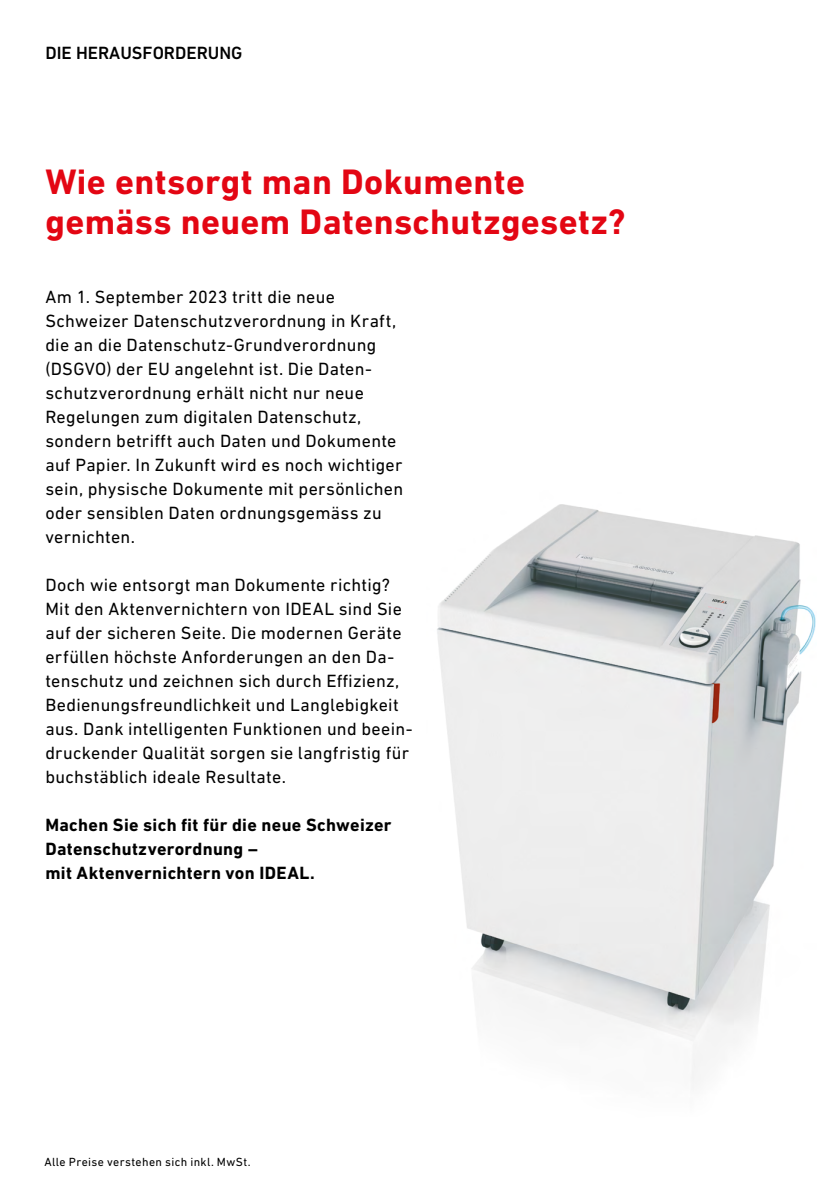
<style>
.page{position:relative;width:840px;height:1191px;background:#fff}
.page>*{position:absolute;margin:0;border:0;box-sizing:border-box;transform-origin:0 0}
._01_Headline_RD{font:700 36px "DIN Next LT Pro";letter-spacing:.01em;color:#e30613}
.Tabellentext_Regular{font:18px/24px "DIN Next LT Pro";letter-spacing:.015em;color:#000}
.Tabellentext_Regular-2{font:700 18px/24px "DIN Next LT Pro";letter-spacing:.02em;color:#000}
._03_Headline_small_RD{font:500 18px "DIN Next LT Pro";color:#000}
.Tabellentext_Regular-3{font:12px "DIN Next LT Pro";letter-spacing:.03em;color:#000}
</style>
<div class="page">
<img style="left:437px;top:504px;width:370px;height:578px">
<svg style="left:807px;top:606px;width:9px;height:41px"></svg>
<p class="_03_Headline_small_RD" style="left:45px;top:42px;width:198px">DIE HERAUSFORDERUNG</p>
<p class="_01_Headline_RD" style="left:45px;top:161px;width:481px">Wie entsorgt man Dokumente</p>
<p class="_01_Headline_RD" style="left:45px;top:201px;width:581px">gemäss neuem Datenschutzgesetz?</p>
<p class="Tabellentext_Regular" style="left:45px;top:284px;width:359px">Am 1. September 2023 tritt die neue Schweizer Datenschutzverordnung in Kraft, die an die Datenschutz-Grundverordnung (DSGVO) der EU angelehnt ist. Die Daten&shy;schutzverordnung erhält nicht nur neue Regelungen zum digitalen Datenschutz, sondern betrifft auch Daten und Dokumente auf Papier. In Zukunft wird es noch wichtiger sein, physische Dokumente mit persönlichen oder sensiblen Daten ordnungsgemäss zu vernichten.</p>
<p class="Tabellentext_Regular" style="left:45px;top:572px;width:368px">Doch wie entsorgt man Dokumente richtig?<br>Mit den Aktenvernichtern von IDEAL sind Sie auf der sicheren Seite. Die modernen Geräte erfüllen höchste Anforderungen an den Da&shy;tenschutz und zeichnen sich durch Effizienz, Bedienungsfreundlichkeit und Langlebigkeit aus. Dank intelligenten Funktionen und beein&shy;druckender Qualität sorgen sie langfristig für buchstäblich ideale Resultate.</p>
<p class="Tabellentext_Regular-2" style="left:45px;top:812px;width:347px">Machen Sie sich fit für die neue Schweizer<br>Datenschutzverordnung –<br>mit Aktenvernichtern von IDEAL.</p>
<p class="Tabellentext_Regular-3" style="left:45px;top:1155px;width:207px">Alle Preise verstehen sich inkl. MwSt.</p>
</div>
